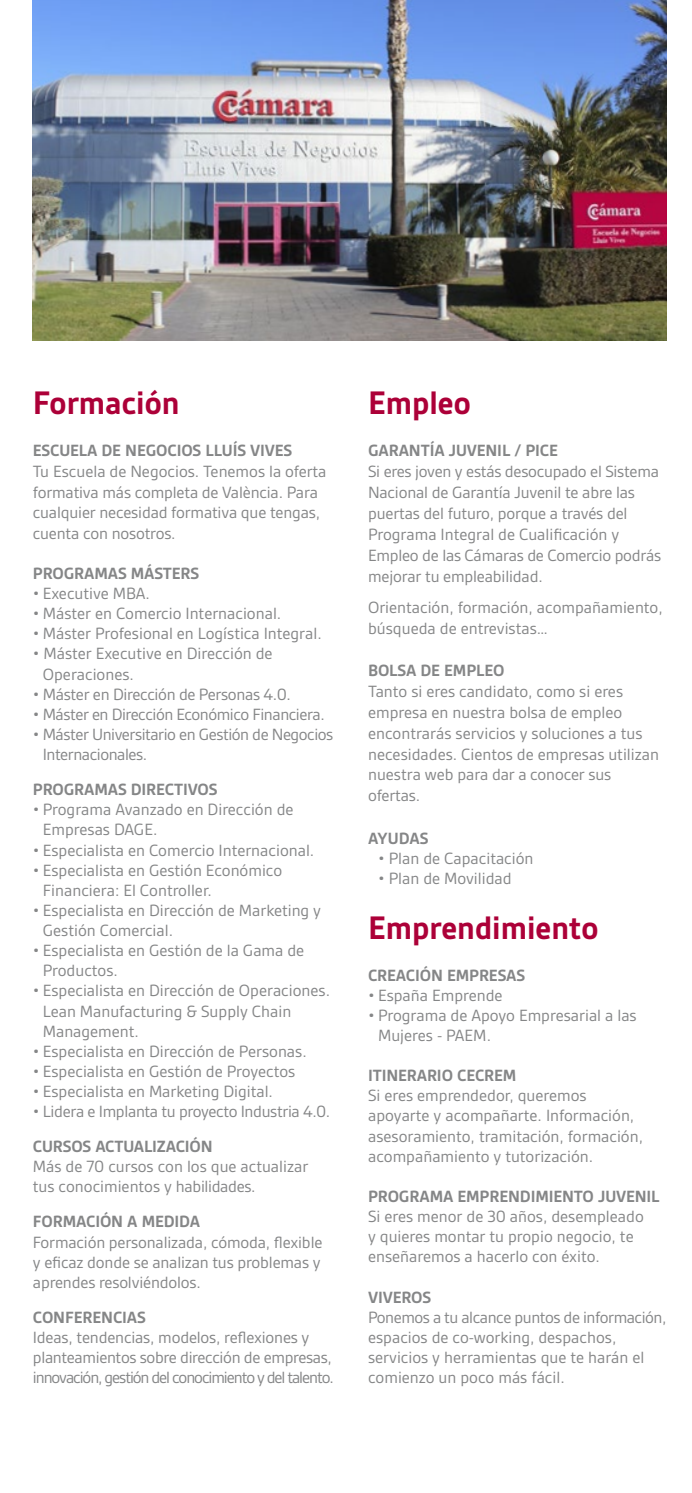
<style>
.page{position:relative;width:692px;height:1493px;background:#fff}
.page>*{position:absolute;margin:0;border:0;box-sizing:border-box;transform-origin:0 0}
.t1{font:700 35px "Gesta";color:#ac0038}
.t2{font:17.5px/20.1px "Gesta";color:#858687}
.t3{font:700 17.5px "Gesta";letter-spacing:-.01em;color:#858687}
.t4{font:17.5px/20.1px "Gesta";letter-spacing:-.02em;color:#858687}
.t5{font:17.5px/20.1px "Gesta";letter-spacing:-.025em;color:#858687}
</style>
<div class="page">
<img style="left:33px;top:0;width:632px;height:340px">
<h1 class="t1" style="left:33px;top:383px;width:148px">Formación</h1>
<p class="t3" style="left:33px;top:440px;width:261px">ESCUELA DE NEGOCIOS LLUÍS VIVES</p>
<p class="t2" style="left:33px;top:461px;width:295px;line-height:20.7px">Tu Escuela de Negocios. Tenemos la oferta formativa más completa de València. Para cualquier necesidad formativa que tengas, cuenta con nosotros.</p>
<p class="t3" style="left:33px;top:563px;width:168px">PROGRAMAS MÁSTERS</p>
<p class="t2" style="left:33px;top:583px;width:118px">• Executive MBA.</p>
<p class="t2" style="left:33px;top:603px;width:250px">• Máster en Comercio Internacional.</p>
<p class="t2" style="left:33px;top:623px;width:290px">• Máster Profesional en Logística Integral.</p>
<p class="t2" style="left:43px;top:644px;width:231px;text-indent:-10px">• Máster Executive en Dirección de<br>Operaciones.</p>
<p class="t2" style="left:33px;top:684px;width:259px">• Máster en Dirección de Personas 4.0.</p>
<p class="t5" style="left:33px;top:704px;width:293px">• Máster en Dirección Económico Financiera.</p>
<p class="t5" style="left:43px;top:724px;width:292px;text-indent:-10px">• Máster Universitario en Gestión de Negocios<br>Internacionales.</p>
<p class="t3" style="left:33px;top:779px;width:186px">PROGRAMAS DIRECTIVOS</p>
<p class="t2" style="left:43px;top:799px;width:252px;text-indent:-10px">• Programa Avanzado en Dirección de<br>Empresas DAGE.</p>
<p class="t2" style="left:33px;top:840px;width:283px">• Especialista en Comercio Internacional.</p>
<p class="t2" style="left:43px;top:860px;width:241px;text-indent:-10px">• Especialista en Gestión Económico<br>Financiera: El Controller.</p>
<p class="t2" style="left:43px;top:900px;width:280px;text-indent:-10px">• Especialista en Dirección de Marketing y<br>Gestión Comercial.</p>
<p class="t2" style="left:43px;top:940px;width:263px;text-indent:-10px">• Especialista en Gestión de la Gama de<br>Productos.</p>
<p class="t2" style="left:43px;top:980px;width:288px;text-indent:-10px">• Especialista en Dirección de Operaciones.<br>Lean Manufacturing &amp; Supply Chain<br>Management.</p>
<p class="t2" style="left:33px;top:1041px;width:275px">• Especialista en Dirección de Personas.</p>
<p class="t2" style="left:33px;top:1061px;width:264px">• Especialista en Gestión de Proyectos</p>
<p class="t2" style="left:33px;top:1081px;width:241px">• Especialista en Marketing Digital.</p>
<p class="t4" style="left:33px;top:1101px;width:299px">• Lidera e Implanta tu proyecto Industria 4.0.</p>
<p class="t3" style="left:33px;top:1136px;width:181px">CURSOS ACTUALIZACIÓN</p>
<p class="t2" style="left:33px;top:1156px;width:277px">Más de 70 cursos con los que actualizar tus conocimientos y habilidades.</p>
<p class="t3" style="left:33px;top:1212px;width:169px">FORMACIÓN A MEDIDA</p>
<p class="t2" style="left:33px;top:1232px;width:291px;text-align:justify">Formación personalizada, cómoda, flexible y eficaz donde se analizan tus problemas y aprendes resolviéndolos.</p>
<p class="t3" style="left:33px;top:1307px;width:114px">CONFERENCIAS</p>
<p class="t4" style="left:33px;top:1327px;width:302px">Ideas, tendencias, modelos, reflexiones y planteamientos sobre dirección de empresas, innovación, gestión del conocimiento y del talento.</p>
<h1 class="t1" style="left:368px;top:383px;width:104px">Empleo</h1>
<p class="t3" style="left:368px;top:440px;width:191px">GARANTÍA JUVENIL / PICE</p>
<p class="t2" style="left:368px;top:461px;width:294px;line-height:21px">Si eres joven y estás desocupado el Sistema Nacional de Garantía Juvenil te abre las puertas del futuro, porque a través del Programa Integral de Cualificación y Empleo de las Cámaras de Comercio podrás mejorar tu empleabilidad.</p>
<p class="t2" style="left:368px;top:597px;width:296px;line-height:21px">Orientación, formación, acompañamiento, búsqueda de entrevistas…</p>
<p class="t3" style="left:368px;top:660px;width:138px">BOLSA DE EMPLEO</p>
<p class="t2" style="left:368px;top:681px;width:292px;line-height:20.8px">Tanto si eres candidato, como si eres empresa en nuestra bolsa de empleo encontrarás servicios y soluciones a tus necesidades. Cientos de empresas utilizan nuestra web para dar a conocer sus ofertas.</p>
<p class="t3" style="left:368px;top:828px;width:62px">AYUDAS</p>
<p class="t2" style="left:378px;top:848px;width:157px">• Plan de Capacitación</p>
<p class="t2" style="left:378px;top:868px;width:135px">• Plan de Movilidad</p>
<h1 class="t1" style="left:368px;top:908px;width:232px">Emprendimiento</h1>
<p class="t3" style="left:368px;top:965px;width:158px">CREACIÓN EMPRESAS</p>
<p class="t2" style="left:368px;top:985px;width:136px">• España Emprende</p>
<p class="t2" style="left:378px;top:1005px;width:260px;text-indent:-10px">• Programa de Apoyo Empresarial a las<br>Mujeres - PAEM.</p>
<p class="t3" style="left:368px;top:1065px;width:150px">ITINERARIO CECREM</p>
<p class="t2" style="left:368px;top:1085px;width:276px">Si eres emprendedor, queremos apoyarte y acompañarte. Información, asesoramiento, tramitación, formación, acompañamiento y tutorización.</p>
<p class="t3" style="left:368px;top:1186px;width:293px">PROGRAMA EMPRENDIMIENTO JUVENIL</p>
<p class="t2" style="left:368px;top:1206px;width:277px">Si eres menor de 30 años, desempleado y quieres montar tu propio negocio, te enseñaremos a hacerlo con éxito.</p>
<p class="t3" style="left:368px;top:1287px;width:65px">VIVEROS</p>
<p class="t2" style="left:368px;top:1307px;width:300px">Ponemos a tu alcance puntos de información, espacios de co-working, despachos, servicios y herramientas que te harán el comienzo un poco más fácil.</p>
</div>
